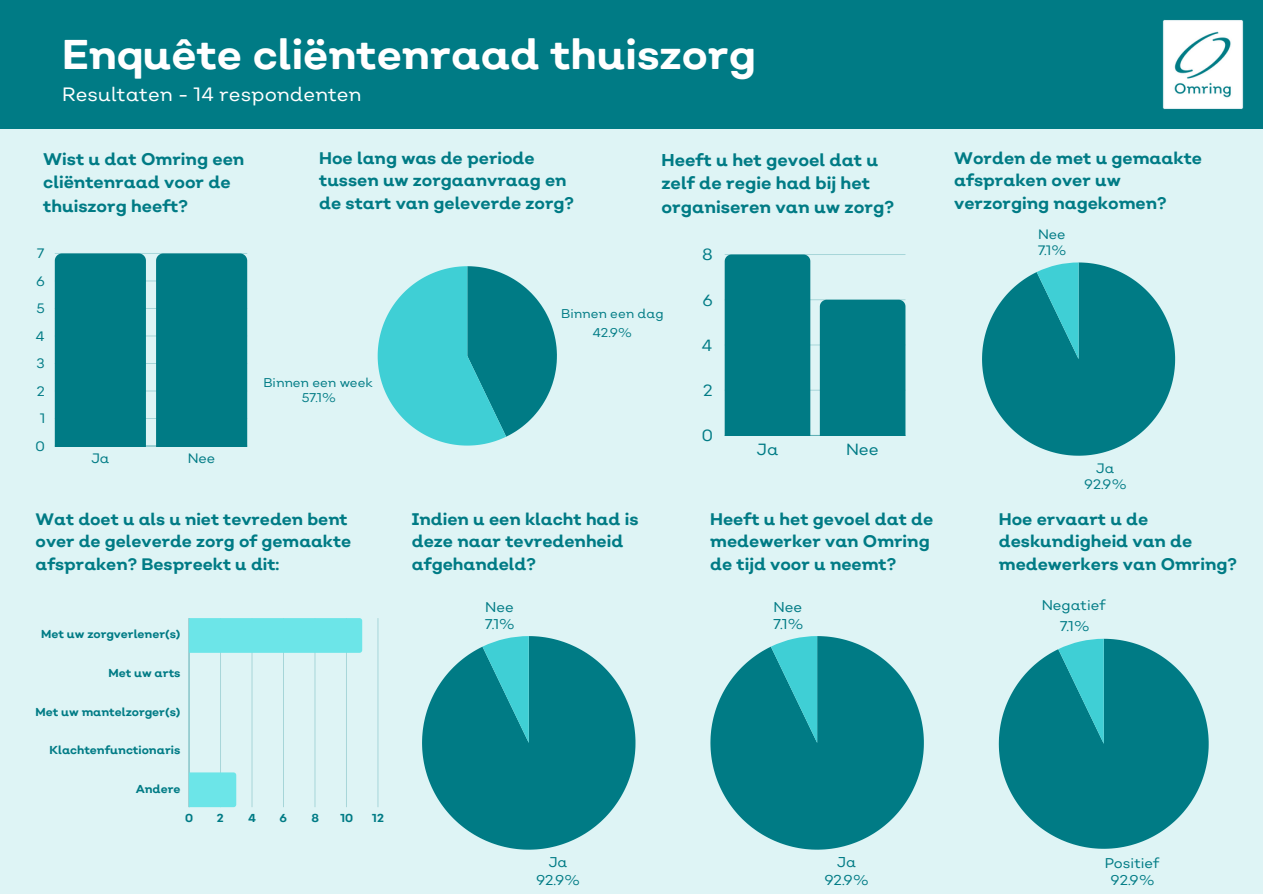
<style>
.page{position:relative;width:1263px;height:894px;background:#fff}
.page>*{position:absolute;margin:0;border:0;box-sizing:border-box;transform-origin:0 0}
.t1{font:700 41.55px "Nutmeg";color:#fff}
.t2{font:19.35px "Nutmeg";color:#fff}
.t3{font:700 17.1px/23.7px "Nutmeg";color:#007b85}
.t4{font:700 16.95px/23.7px "Nutmeg";color:#007b85}
.t5{font:700 16.8px/22.5px "Nutmeg";color:#007b85}
.t6{font:700 16.65px/22.5px "Nutmeg";color:#007b85}
.t7{font:16.2px "Nutmeg";color:#007b85}
.t8{font:14.25px/17.1px "Nutmeg";color:#007b85;text-align:center}
.t9{font:14.1px/17.1px "Nutmeg";color:#007b85;text-align:center}
.t10{font:13.65px/16.5px "Nutmeg";color:#007b85;text-align:center}
.t11{font:12.6px/15.3px "Nutmeg";color:#007b85;text-align:center}
.t12{font:700 11.55px "Nutmeg";color:#007b85}
</style>
<div class="page">
<div style="left:0;top:0;width:1263px;height:893px;background:#def4f5"></div>
<div style="left:0;top:0;width:1263px;height:128px;background:#007b85"></div>
<hr style="left:55px;top:445px;width:192px;height:1px;background:#9cd0d4">
<hr style="left:55px;top:418px;width:192px;height:1px;background:#a7d6d9">
<hr style="left:55px;top:390px;width:192px;height:1px;background:#c2e4e6">
<hr style="left:55px;top:363px;width:192px;height:1px;background:#a7d6d9">
<hr style="left:55px;top:335px;width:192px;height:1px;background:#c1e4e6">
<hr style="left:55px;top:308px;width:192px;height:1px;background:#a8d6d9">
<hr style="left:55px;top:280px;width:192px;height:1px;background:#c0e3e6">
<hr style="left:55px;top:253px;width:192px;height:1px;background:#a8d7da">
<div style="left:55px;top:253px;width:91px;height:193px;background:#007b85"></div>
<div style="left:156px;top:253px;width:91px;height:193px;background:#007b85"></div>
<svg style="left:378px;top:266px;width:179px;height:179px"></svg>
<hr style="left:725px;top:435px;width:180px;height:1px;background:#007b85">
<hr style="left:725px;top:390px;width:180px;height:1px;background:#007b85;opacity:.25">
<hr style="left:725px;top:344px;width:180px;height:1px;background:#007b85;opacity:.25">
<hr style="left:725px;top:299px;width:180px;height:1px;background:#007b85;opacity:.25">
<hr style="left:725px;top:254px;width:180px;height:1px;background:#a7d6d9">
<div style="left:725px;top:254px;width:85px;height:181px;background:#007b85"></div>
<div style="left:820px;top:299px;width:85px;height:136px;background:#007b85"></div>
<svg style="left:982px;top:262px;width:193px;height:193px"></svg>
<svg style="left:422px;top:636px;width:213px;height:213px;fill:#007b85"></svg>
<svg style="left:482px;top:636px;width:47px;height:106px;background:#29abb2"></svg>
<svg style="left:710px;top:636px;width:214px;height:213px;fill:#007b85"></svg>
<svg style="left:771px;top:636px;width:46px;height:106px;background:#28abb2"></svg>
<svg style="left:999px;top:638px;width:210px;height:210px"></svg>
<hr style="left:189px;top:618px;width:1px;height:188px;background:#96cdd0">
<hr style="left:220px;top:618px;width:1px;height:188px;background:#a8d6d9">
<hr style="left:252px;top:618px;width:1px;height:188px;background:#c2e4e6">
<hr style="left:283px;top:618px;width:1px;height:188px;background:#a6d5d8">
<hr style="left:315px;top:618px;width:1px;height:188px;background:#c3e5e7">
<hr style="left:346px;top:618px;width:1px;height:188px;background:#a8d6d9">
<hr style="left:378px;top:618px;width:1px;height:188px;background:#c4e6e8">
<div style="left:189px;top:618px;width:173px;height:34px;background:#6ce5e8"></div>
<div style="left:189px;top:772px;width:47px;height:34px;background:#6ce5e8"></div>
<img style="left:1162px;top:19px;width:82px;height:91px">
<h1 class="t1" style="left:62px;top:29px;width:695px">Enquête cliëntenraad thuiszorg</h1>
<h2 class="t2" style="left:62px;top:82px;width:301px">Resultaten - 14 respondenten</h2>
<p class="t4" style="left:43px;top:146px;width:203px">Wist u dat Omring een cliëntenraad voor de thuiszorg heeft?</p>
<p class="t5" style="left:319px;top:146px;width:257px">Hoe lang was de periode tussen uw zorgaanvraag en de start van geleverde zorg?</p>
<p class="t3" style="left:661px;top:147px;width:234px">Heeft u het gevoel dat u zelf de regie had bij het organiseren van uw zorg?</p>
<p class="t5" style="left:954px;top:146px;width:249px">Worden de met u gemaakte afspraken over uw verzorging nagekomen?</p>
<p class="t10" style="left:37px;top:245px;width:9px">7</p>
<p class="t10" style="left:36px;top:272px;width:10px">6</p>
<p class="t10" style="left:37px;top:300px;width:10px">5</p>
<p class="t10" style="left:36px;top:327px;width:11px">4</p>
<p class="t10" style="left:36px;top:355px;width:10px">3</p>
<p class="t10" style="left:37px;top:382px;width:9px">2</p>
<p class="t10" style="left:40px;top:410px;width:7px">1</p>
<p class="t10" style="left:35px;top:437px;width:11px">0</p>
<p class="t10" style="left:91px;top:449px;width:20px">Ja</p>
<p class="t10" style="left:188px;top:449px;width:29px">Nee</p>
<p class="t11" style="left:263px;top:374px;width:111px">Binnen een week<br>57.1%</p>
<p class="t6" style="left:36px;top:507px;width:317px">Wat doet u als u niet tevreden bent over de geleverde zorg of gemaakte afspraken? Bespreekt u dit:</p>
<p class="t12" style="left:41px;top:627px;width:141px">Met uw zorgverlener(s)</p>
<p class="t12" style="left:108px;top:665px;width:74px">Met uw arts</p>
<p class="t12" style="left:35px;top:704px;width:146px">Met uw mantelzorger(s)</p>
<p class="t12" style="left:50px;top:742px;width:132px">Klachtenfunctionaris</p>
<p class="t12" style="left:136px;top:781px;width:46px">Andere</p>
<p class="t12" style="left:185px;top:810px;width:9px">0</p>
<p class="t12" style="left:217px;top:810px;width:8px">2</p>
<p class="t12" style="left:248px;top:810px;width:9px">4</p>
<p class="t12" style="left:280px;top:810px;width:9px">6</p>
<p class="t12" style="left:311px;top:810px;width:9px">8</p>
<p class="t12" style="left:340px;top:810px;width:14px">10</p>
<p class="t12" style="left:372px;top:810px;width:13px">12</p>
<p class="t11" style="left:561px;top:304px;width:104px;line-height:18.3px">Binnen een dag<br>42.9%</p>
<p class="t7" style="left:702px;top:244px;width:12px">8</p>
<p class="t7" style="left:702px;top:290px;width:12px">6</p>
<p class="t7" style="left:702px;top:335px;width:12px">4</p>
<p class="t7" style="left:703px;top:380px;width:11px">2</p>
<p class="t7" style="left:702px;top:425px;width:13px">0</p>
<p class="t7" style="left:757px;top:439px;width:23px">Ja</p>
<p class="t7" style="left:846px;top:439px;width:34px">Nee</p>
<p class="t10" style="left:1038px;top:225px;width:30px;text-align:left">Nee<br>7.1%</p>
<p class="t10" style="left:1084px;top:459px;width:44px">Ja<br>92.9%</p>
<p class="t5" style="left:412px;top:507px;width:228px">Indien u een klacht had is deze naar tevredenheid afgehandeld?</p>
<p class="t5" style="left:710px;top:507px;width:224px">Heeft u het gevoel dat de medewerker van Omring de tijd voor u neemt?</p>
<p class="t5" style="left:999px;top:507px;width:240px">Hoe ervaart u de deskundigheid van de medewerkers van Omring?</p>
<p class="t9" style="left:485px;top:597px;width:31px;text-align:left">Nee<br>7.1%</p>
<p class="t9" style="left:536px;top:853px;width:46px">Ja<br>92.9%</p>
<p class="t8" style="left:773px;top:597px;width:32px;text-align:left">Nee<br>7.1%</p>
<p class="t8" style="left:824px;top:853px;width:46px">Ja<br>92.9%</p>
<p class="t9" style="left:1042px;top:595px;width:65px;line-height:20.1px">Negatief<br>7.1%</p>
<p class="t9" style="left:1105px;top:853px;width:56px">Positief<br>92.9%</p>
</div>
